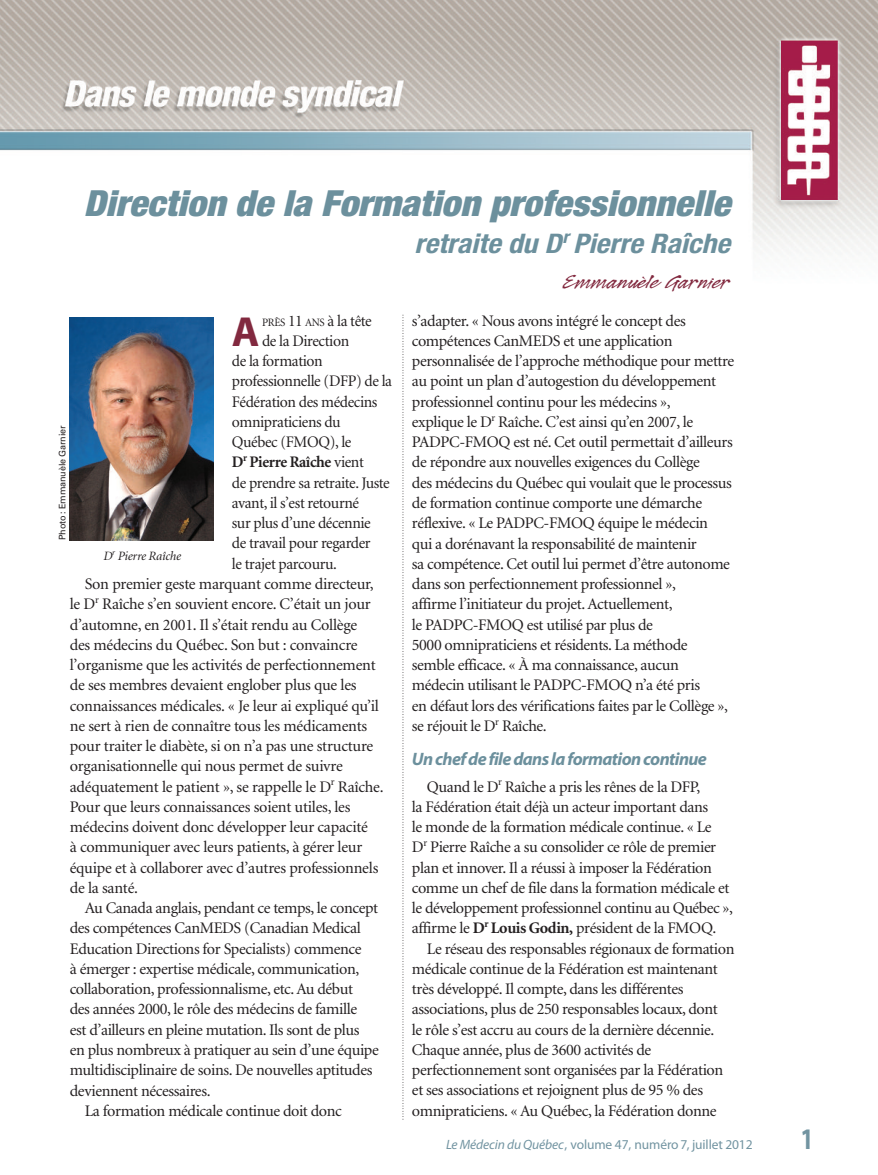
<style>
.page{position:relative;width:878px;height:1175px;background:#fff}
.page>*{position:absolute;margin:0;border:0;box-sizing:border-box;transform-origin:0 0}
.t1{font:700 42.15px "Myriad Pro";color:#82293f}
.t2{font:italic 900 condensed 36px "Helvetica Neue";color:#6c909d;scale:1.05 1}
.t3{font:700 30px "Myriad Pro";color:#7294a1;scale:.8 1}
.t4{font:italic 700 condensed 27px "Helvetica Neue";color:#6c909d;scale:1.1 1}
.t5{font:22.5px "Legault Std";color:#82293f;scale:1.2 1}
.t6{font:italic 700 18px "Myriad Pro";letter-spacing:-.035em;color:#6c909d}
.t7{font:16.2px/20.2px "Minion";letter-spacing:-.025em;color:#231f20}
.t8{font:700 16.2px "Minion";letter-spacing:-.025em;color:#231f20}
.t9{font:13.5px "Myriad Pro";letter-spacing:-.01em;color:#7294a1}
.t10{font:italic 12.75px "Minion";letter-spacing:-.015em;color:#231f20}
.t11{font:9px "Univers";letter-spacing:-.015em;color:#231f20}
.s1{font-size:11.25px}
.s2{font-weight:400}
.s3{font-weight:700}
.s4{font-style:italic}
</style>
<div class="page">
<img style="left:0;top:0;width:878px;height:366px">
<div style="left:70px;top:189px;width:666px;height:936px;background:#fff"></div>
<svg style="left:402px;top:315px;width:1px;height:805px"></svg>
<img style="left:70px;top:317px;width:144px;height:223px">
<h2 class="t2" style="left:84px;top:190px;width:617px">Direction de la Formation professionnelle</h2>
<h3 class="t4" style="left:414px;top:234px;width:288px">retraite du D<sup>r</sup> Pierre Raîche</h3>
<h3 class="t5" style="left:563px;top:267px;width:140px">Emmanuèle Garnier</h3>
<h1 class="t1" style="left:232px;top:316px;width:29px">A</h1>
<p class="t7" style="left:262px;top:311px;width:111px"><span class="s1">PRÈS</span> 11 <span class="s1">ANS</span> à la tête</p>
<p class="t7" style="left:262px;top:332px;width:89px">de la Direction</p>
<p class="t7" style="left:232px;top:352px;width:92px">de la formation</p>
<p class="t7" style="left:232px;top:372px;width:162px">professionnelle (DFP) de la</p>
<p class="t7" style="left:232px;top:392px;width:147px">Fédération des médecins</p>
<p class="t7" style="left:232px;top:413px;width:110px">omnipraticiens du</p>
<p class="t7" style="left:232px;top:433px;width:121px">Québec (FMOQ), le</p>
<p class="t8" style="left:232px;top:456px;width:134px">D<sup>r</sup> Pierre Raîche <span class="s2">vient</span></p>
<p class="t7" style="left:232px;top:473px;width:159px">de prendre sa retraite. Juste</p>
<p class="t7" style="left:232px;top:494px;width:129px">avant, il s’est retourné</p>
<p class="t7" style="left:232px;top:514px;width:140px">sur plus d’une décennie</p>
<p class="t7" style="left:232px;top:534px;width:140px">de travail pour regarder</p>
<p class="t7" style="left:232px;top:555px;width:107px">le trajet parcouru.</p>
<p class="t7" style="left:85px;top:575px;width:290px">Son premier geste marquant comme directeur,</p>
<p class="t7" style="left:70px;top:595px;width:302px">le D<sup>r</sup> Raîche s’en souvient encore. C’était un jour</p>
<p class="t7" style="left:70px;top:615px;width:289px">d’automne, en 2001. Il s’était rendu au Collège</p>
<p class="t7" style="left:70px;top:635px;width:289px">des médecins du Québec. Son but : convaincre</p>
<p class="t7" style="left:70px;top:656px;width:307px">l’organisme que les activités de perfectionnement</p>
<p class="t7" style="left:70px;top:676px;width:288px">de ses membres devaient englober plus que les</p>
<p class="t7" style="left:70px;top:696px;width:310px">connaissances médicales. « Je leur ai expliqué qu’il</p>
<p class="t7" style="left:70px;top:717px;width:299px">ne sert à rien de connaître tous les médicaments</p>
<p class="t7" style="left:70px;top:737px;width:305px">pour traiter le diabète, si on n’a pas une structure</p>
<p class="t7" style="left:70px;top:757px;width:274px">organisationnelle qui nous permet de suivre</p>
<p class="t7" style="left:70px;top:777px;width:315px">adéquatement le patient », se rappelle le D<sup>r</sup> Raîche.</p>
<p class="t7" style="left:70px;top:797px;width:282px">Pour que leurs connaissances soient utiles, les</p>
<p class="t7" style="left:70px;top:818px;width:299px">médecins doivent donc développer leur capacité</p>
<p class="t7" style="left:70px;top:838px;width:294px">à communiquer avec leurs patients, à gérer leur</p>
<p class="t7" style="left:70px;top:858px;width:310px">équipe et à collaborer avec d’autres professionnels</p>
<p class="t7" style="left:70px;top:879px;width:70px">de la santé.</p>
<p class="t7" style="left:85px;top:899px;width:295px">Au Canada anglais, pendant ce temps, le concept</p>
<p class="t7" style="left:70px;top:919px;width:293px">des compétences CanMEDS (Canadian Medical</p>
<p class="t7" style="left:70px;top:939px;width:293px">Education Directions for Specialists) commence</p>
<p class="t7" style="left:70px;top:960px;width:291px">à émerger : expertise médicale, communication,</p>
<p class="t7" style="left:70px;top:980px;width:285px">collaboration, professionnalisme, etc. Au début</p>
<p class="t7" style="left:70px;top:1000px;width:289px">des années 2000, le rôle des médecins de famille</p>
<p class="t7" style="left:70px;top:1020px;width:291px">est d’ailleurs en pleine mutation. Ils sont de plus</p>
<p class="t7" style="left:70px;top:1041px;width:310px">en plus nombreux à pratiquer au sein d’une équipe</p>
<p class="t7" style="left:70px;top:1061px;width:304px">multidisciplinaire de soins. De nouvelles aptitudes</p>
<p class="t7" style="left:70px;top:1081px;width:142px">deviennent nécessaires.</p>
<p class="t7" style="left:85px;top:1101px;width:258px">La formation médicale continue doit donc</p>
<p class="t11" style="left:59px;top:540px;width:116px;rotate:-90deg">Photo : Emmanuèle Garnier</p>
<p class="t10" style="left:103px;top:550px;width:79px">D<sup>r</sup> Pierre Raîche</p>
<p class="t7" style="left:412px;top:312px;width:324px">s’adapter. « Nous avons intégré le concept des compétences CanMEDS et une application personnalisée de l’approche méthodique pour mettre au point un plan d’autogestion du développement professionnel continu pour les médecins »,<br>explique le D<sup>r</sup> Raîche. C’est ainsi qu’en 2007, le PADPC-FMOQ est né. Cet outil permettait d’ailleurs de répondre aux nouvelles exigences du Collège<br>des médecins du Québec qui voulait que le processus de formation continue comporte une démarche réflexive. « Le PADPC-FMOQ équipe le médecin<br>qui a dorénavant la responsabilité de maintenir<br>sa compétence. Cet outil lui permet d’être autonome dans son perfectionnement professionnel »,<br>affirme l’initiateur du projet. Actuellement,<br>le PADPC-FMOQ est utilisé par plus de<br>5000 omnipraticiens et résidents. La méthode semble efficace. « À ma connaissance, aucun médecin utilisant le PADPC-FMOQ n’a été pris<br>en défaut lors des vérifications faites par le Collège », se réjouit le D<sup>r</sup> Raîche.</p>
<p class="t6" style="left:412px;top:751px;width:296px">Un chef de file dans la formation continue</p>
<p class="t7" style="left:412px;top:777px;width:322px;text-indent:15px">Quand le D<sup>r</sup> Raîche a pris les rênes de la DFP,<br>la Fédération était déjà un acteur important dans<br>le monde de la formation médicale continue. « Le<br>D<sup>r</sup> Pierre Raîche a su consolider ce rôle de premier plan et innover. Il a réussi à imposer la Fédération comme un chef de file dans la formation médicale et le développement professionnel continu au Québec », affirme le <span class="s3">D</span><sup>r</sup> <span class="s3">Louis Godin,</span> président de la FMOQ.</p>
<p class="t7" style="left:412px;top:939px;width:324px;text-indent:15px">Le réseau des responsables régionaux de formation médicale continue de la Fédération est maintenant très développé. Il compte, dans les différentes associations, plus de 250 responsables locaux, dont<br>le rôle s’est accru au cours de la dernière décennie.<br>Chaque année, plus de 3600 activités de perfectionnement sont organisées par la Fédération et ses associations et rejoignent plus de 95 % des omnipraticiens. « Au Québec, la Fédération donne</p>
<p class="t9" style="left:446px;top:1139px;width:308px"><span class="s4">Le Médecin du Québec</span>, volume 47, numéro 7, juillet 2012</p>
<h3 class="t3" style="left:800px;top:1127px;width:18px">1</h3>
</div>
